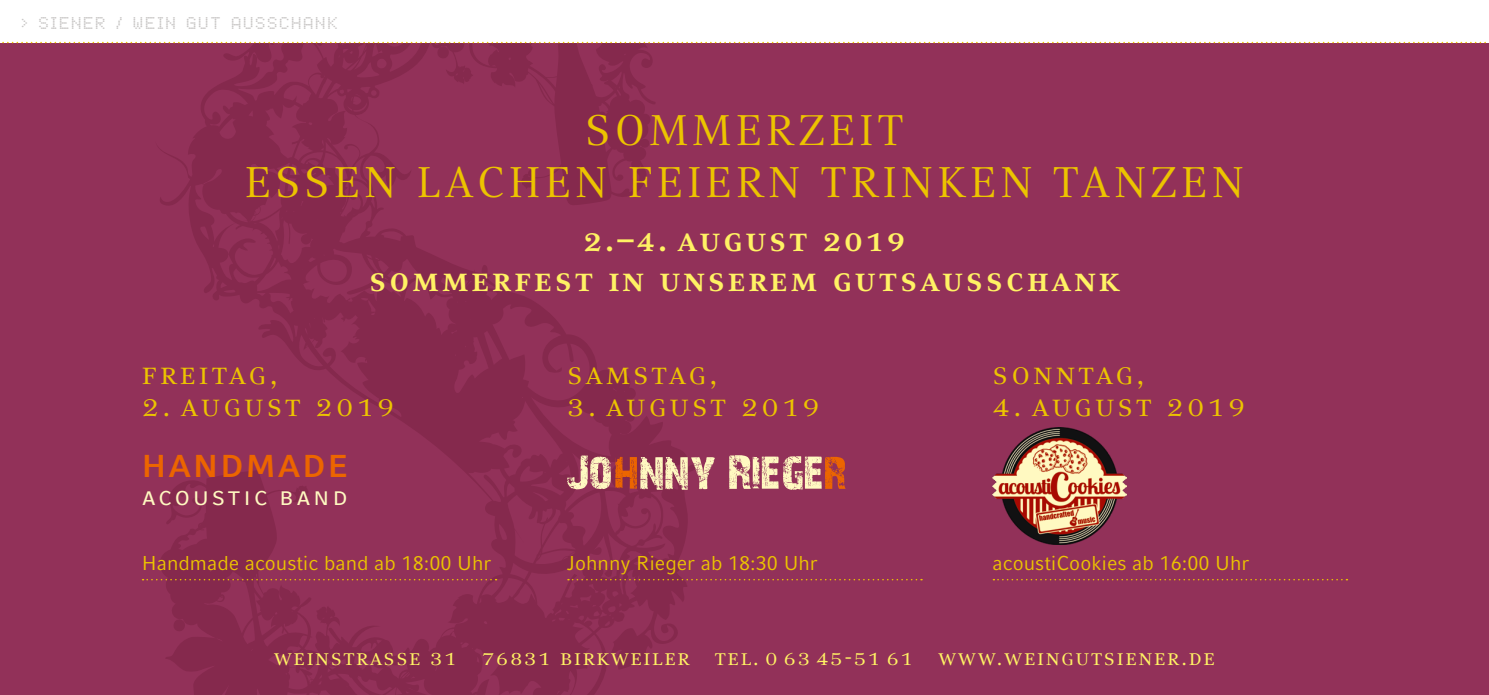
<style>
.page{position:relative;width:1489px;height:695px;background:#fff}
.page>*{position:absolute;margin:0;border:0;box-sizing:border-box;transform-origin:0 0}
._00_überschrift{font:42.5px/52.5px "Compatil Text LT Regular SC";letter-spacing:.1em;color:#ecc400;text-align:center}
._01_überschrift_term{font:32.5px/40px "Compatil Text LT Bold SC";letter-spacing:.1em;color:#fff264;text-align:center}
._00_überschrift-2{font:700 31.5px "Compatil Fact LT";letter-spacing:.07em;color:#ec6500}
._00_überschrift-3{font:31.25px "Compatil Text LT Regular SC";letter-spacing:.1em;color:#ecc400}
._00_überschrift-4{font:26.25px "Compatil Fact LT Regular SC";letter-spacing:.1em;color:#fff9c1}
.t1{font:22.5px "Compatil Text LT Regular SC";letter-spacing:.07em;color:#fff264}
._00_grundschrift{font:20px "Compatil Fact LT";color:#ecc400}
.t2{font:17.5px "Dot Matrix Two";letter-spacing:.1em;color:#c7c5c4}
</style>
<div class="page">
<div style="left:0;top:0;width:1488px;height:694px;background:#923159"></div>
<svg style="left:155px;top:43px;width:542px;height:651px"></svg>
<div style="left:0;top:0;width:1488px;height:43px;background:#fff"></div>
<svg style="left:2px;top:42px;width:1484px;height:1px"></svg>
<svg style="left:142px;top:579px;width:354px;height:1px"></svg>
<svg style="left:568px;top:579px;width:354px;height:1px"></svg>
<svg style="left:993px;top:579px;width:354px;height:1px"></svg>
<img style="left:992px;top:427px;width:134px;height:117px">
<svg style="left:567px;top:455px;width:278px;height:35px"></svg>
<p class="t2" style="left:21px;top:14px;width:318px">&gt; SIENER / WEIN GUT AUSSCHANK</p>
<p class="_00_überschrift" style="left:245px;top:103px;width:1000px">SOMMERZEIT<br>ESSEN LACHEN FEIERN TRINKEN TANZEN</p>
<p class="_01_überschrift_term" style="left:369px;top:220px;width:751px">2.–4. august 2019<br>sommerfest in unserem gutsausschank</p>
<p class="_00_überschrift-3" style="left:142px;top:354px;width:138px">freitag,</p>
<p class="_00_überschrift-3" style="left:142px;top:387px;width:254px">2. august 2019</p>
<p class="_00_überschrift-2" style="left:142px;top:448px;width:207px">HANDMADE</p>
<p class="_00_überschrift-4" style="left:142px;top:480px;width:207px">acoustic band</p>
<p class="_00_grundschrift" style="left:142px;top:551px;width:351px">Handmade acoustic band ab 18:00 Uhr</p>
<p class="_00_überschrift-3" style="left:567px;top:354px;width:152px">samstag,</p>
<p class="_00_überschrift-3" style="left:567px;top:387px;width:254px">3. august 2019</p>
<p class="_00_grundschrift" style="left:567px;top:551px;width:252px">Johnny Rieger ab 18:30 Uhr</p>
<p class="_00_überschrift-3" style="left:992px;top:354px;width:154px">sonntag,</p>
<p class="_00_überschrift-3" style="left:992px;top:387px;width:254px">4. august 2019</p>
<p class="_00_grundschrift" style="left:992px;top:551px;width:258px">acoustiCookies ab 16:00 Uhr</p>
<p class="t1" style="left:274px;top:643px;width:942px">weinstrasse 31 76831 birkweiler tel. 0 63 45-51 61 www.weingutsiener.de</p>
</div>
